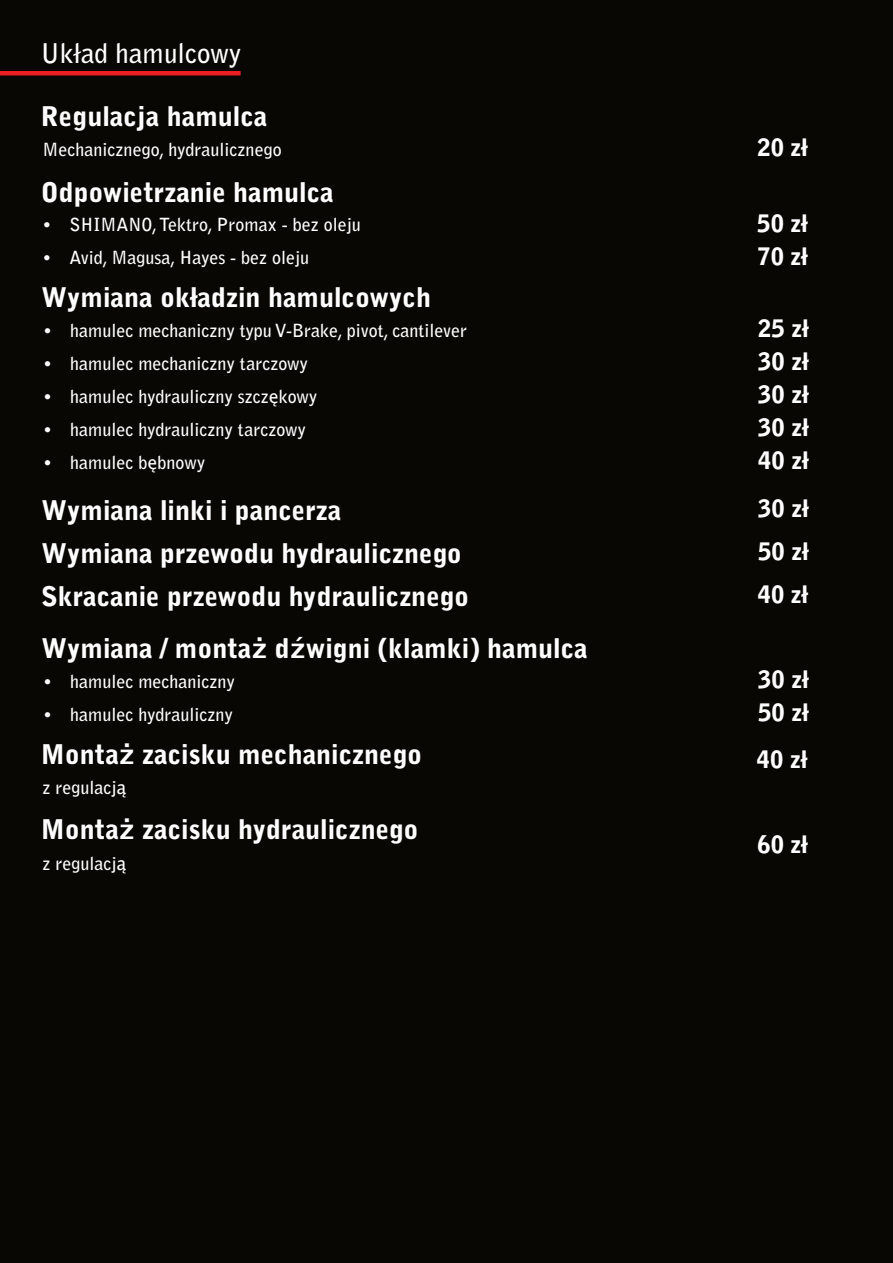
<style>
.page{position:relative;width:893px;height:1263px;background:#080704}
.page>*{position:absolute;margin:0;border:0;box-sizing:border-box;transform-origin:0 0}
.t1{font:900 27px "Bell Gothic Std";color:#fff}
.t2{font:700 27px "Bell Gothic Std";color:#fff}
.t3{font:900 24px/33px "Bell Gothic Std";color:#fff}
.t4{font:700 18px "Bell Gothic Std";color:#fff}
.s1{font-family:"Lucida Grande";font-weight:400}
.s2{font-family:"Lucida Grande";font-weight:700}
</style>
<div class="page">
<hr style="left:0;top:71px;width:241px;height:4px;background:#e91d24">
<h1 class="t2" style="left:41px;top:43px;width:202px">Układ hamulcowy</h1>
<h1 class="t1" style="left:41px;top:106px;width:228px">Regulacja hamulca</h1>
<p class="t4" style="left:43px;top:142px;width:241px">Mechanicznego, hydraulicznego</p>
<h2 class="t3" style="left:757px;top:134px;width:52px">20 zł</h2>
<h1 class="t1" style="left:41px;top:181px;width:294px">Odpowietrzanie hamulca</h1>
<p class="t4" style="left:42px;top:218px;width:320px">• SHIMANO,Tektro, Promax - bez oleju</p>
<p class="t4" style="left:42px;top:251px;width:268px">• Avid, Magusa, Hayes - bez oleju</p>
<h1 class="t1" style="left:42px;top:287px;width:391px">Wymiana okładzin hamulcowych</h1>
<h2 class="t3" style="left:757px;top:209px;width:52px">50 zł<br>70 zł</h2>
<h2 class="t3" style="left:758px;top:314px;width:52px;text-align:justify">25 zł 30 zł 30 zł 30 zł 40 zł</h2>
<p class="t4" style="left:43px;top:323px;width:425px">• hamulec mechaniczny typu V-Brake, pivot, cantilever</p>
<p class="t4" style="left:43px;top:356px;width:266px">• hamulec mechaniczny tarczowy</p>
<p class="t4" style="left:43px;top:389px;width:276px">• hamulec hydrauliczny szcz<span class="s1">ę</span>kowy</p>
<p class="t4" style="left:43px;top:422px;width:264px">• hamulec hydrauliczny tarczowy</p>
<p class="t4" style="left:43px;top:455px;width:163px">• hamulec b<span class="s1">ę</span>bnowy</p>
<h1 class="t1" style="left:42px;top:499px;width:301px">Wymiana linki i pancerza</h1>
<h2 class="t3" style="left:758px;top:494px;width:52px">30 zł</h2>
<h1 class="t1" style="left:42px;top:543px;width:422px">Wymiana przewodu hydraulicznego</h1>
<h2 class="t3" style="left:758px;top:538px;width:52px">50 zł</h2>
<h1 class="t1" style="left:41px;top:585px;width:429px">Skracanie przewodu hydraulicznego</h1>
<h2 class="t3" style="left:758px;top:580px;width:52px">40 zł</h2>
<h1 class="t1" style="left:42px;top:638px;width:548px">Wymiana / monta<span class="s2">ż</span> d<span class="s2">ź</span>wigni (klamki) hamulca</h1>
<h2 class="t3" style="left:758px;top:666px;width:52px">30 zł<br>50 zł</h2>
<p class="t4" style="left:43px;top:674px;width:193px">• hamulec mechaniczny</p>
<p class="t4" style="left:43px;top:707px;width:191px">• hamulec hydrauliczny</p>
<h1 class="t1" style="left:41px;top:744px;width:383px">Monta<span class="s2">ż</span> zacisku mechanicznego</h1>
<h2 class="t3" style="left:757px;top:746px;width:52px">40 zł</h2>
<p class="t4" style="left:43px;top:781px;width:85px">z regulacj<span class="s1">ą</span></p>
<h1 class="t1" style="left:41px;top:819px;width:379px">Monta<span class="s2">ż</span> zacisku hydraulicznego</h1>
<h2 class="t3" style="left:757px;top:830px;width:52px">60 zł</h2>
<p class="t4" style="left:43px;top:856px;width:85px">z regulacj<span class="s1">ą</span></p>
</div>
